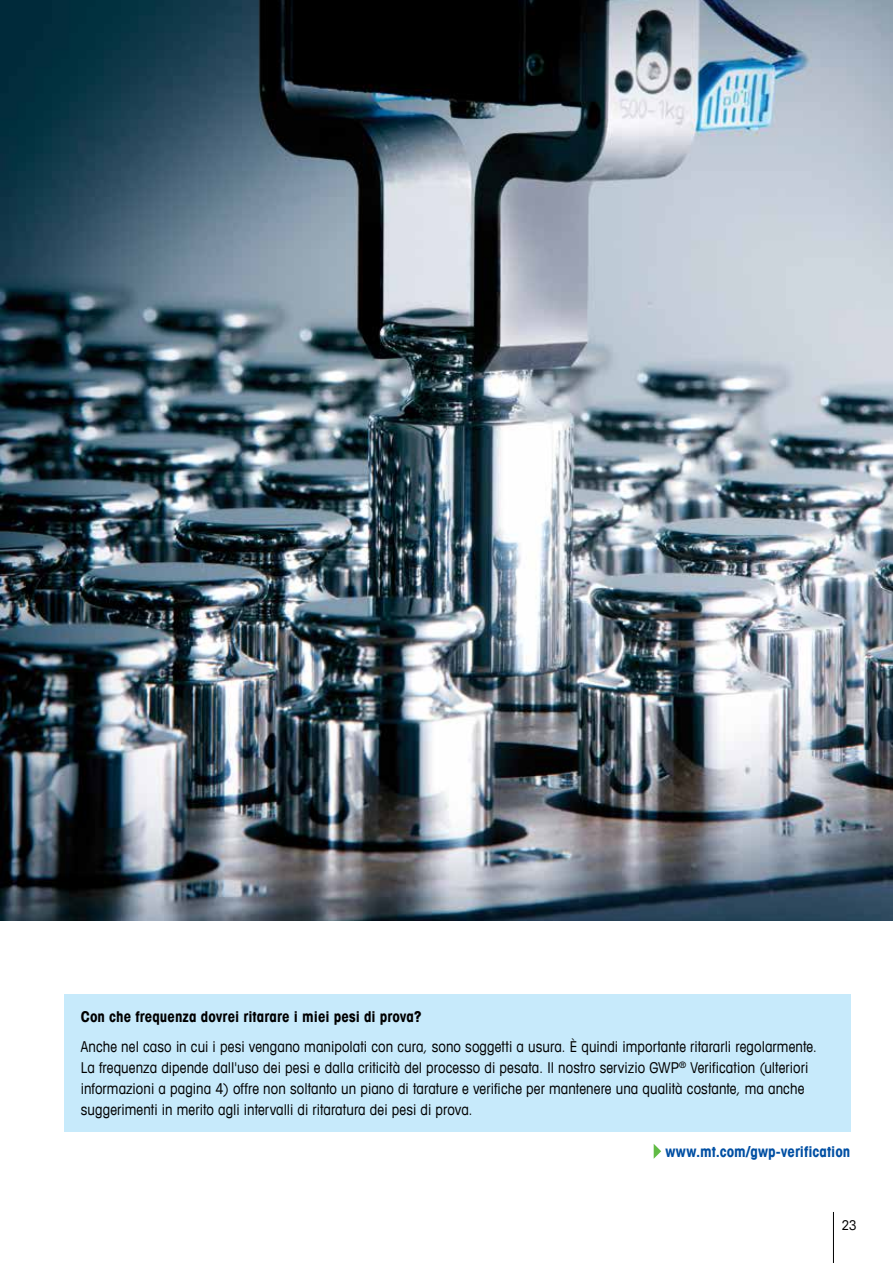
<style>
.page{position:relative;width:893px;height:1263px;background:#fff}
.page>*{position:absolute;margin:0;border:0;box-sizing:border-box;transform-origin:0 0}
.t1{font:condensed 15px/21px "Avant Garde Com";letter-spacing:.005em;color:#000}
.t2{font:700 condensed 15px "Avant Garde Com";letter-spacing:.005em;color:#000}
.t3{font:700 condensed 15px "Avant Garde Com";color:#004fa3}
.t4{font:condensed 13.5px "Avant Garde Com";color:#000}
</style>
<div class="page">
<hr style="left:833px;top:1212px;width:1px;height:51px;background:#000">
<div style="left:64px;top:994px;width:786px;height:138px;background:#c7eafb"></div>
<img style="left:0;top:0;width:893px;height:921px">
<svg style="left:654px;top:1144px;width:7px;height:15px"></svg>
<p class="t2" style="left:81px;top:1007px;width:342px">Con che frequenza dovrei ritarare i miei pesi di prova?</p>
<p class="t1" style="left:81px;top:1035px;width:738px">Anche nel caso in cui i pesi vengano manipolati con cura, sono soggetti a usura. È quindi importante ritararli regolarmente.<br>La frequenza dipende dall'uso dei pesi e dalla criticità del processo di pesata. Il nostro servizio GWP<sup>®</sup> Verification (ulteriori informazioni a pagina 4) offre non soltanto un piano di tarature e verifiche per mantenere una qualità costante, ma anche suggerimenti in merito agli intervalli di ritaratura dei pesi di prova.</p>
<p class="t3" style="left:665px;top:1142px;width:187px">www.mt.com/gwp-verification</p>
<p class="t4" style="left:842px;top:1217px;width:16px">23</p>
</div>
